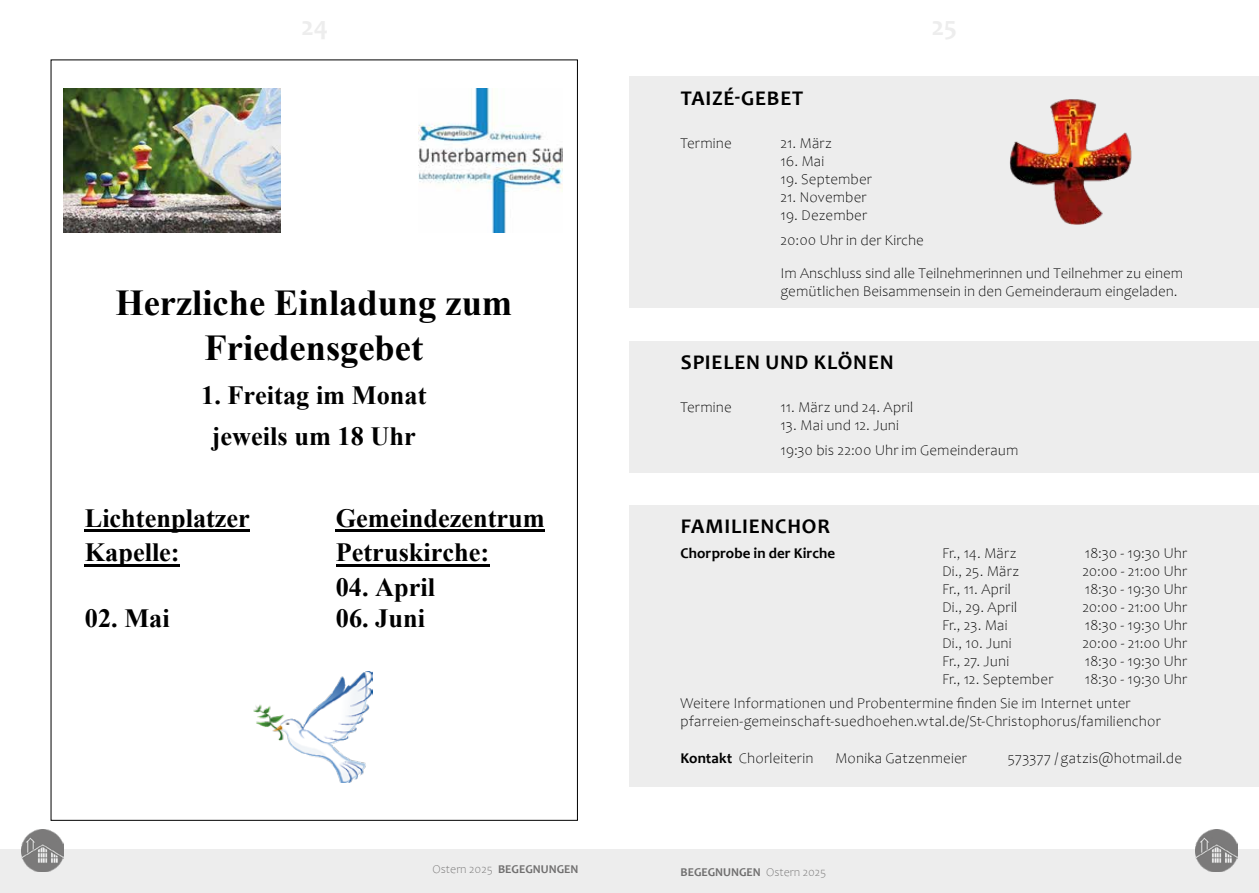
<style>
.page{position:relative;width:1259px;height:893px;background:#fff}
.page>*{position:absolute;margin:0;border:0;box-sizing:border-box;transform-origin:0 0}
.t1{font:700 36.45px/45.2px "Times New Roman";color:#000;text-align:center}
.t2{font:700 26.25px/40.8px "Times New Roman";color:#000;text-align:center}
.t3{font:700 21px "Candara";letter-spacing:.035em;color:#000}
.t4{font:300 15px/18px "Candara";letter-spacing:.005em;color:#000}
.t5{font:700 15px "Candara";letter-spacing:.005em;color:#000}
.t6{font:700 12px "Candara";color:#706f6f}
.s1{font-weight:300}
.s2{font-weight:700}
</style>
<div class="page">
<div style="left:0;top:850px;width:629px;height:43px;background:#ededed"></div>
<div style="left:629px;top:850px;width:630px;height:43px;background:#ededed"></div>
<img style="left:21px;top:829px;width:43px;height:43px">
<img style="left:1195px;top:829px;width:42px;height:43px">
<div style="left:629px;top:505px;width:630px;height:282px;background:#ededed"></div>
<div style="left:629px;top:77px;width:630px;height:231px;background:#ededed"></div>
<img style="left:1009px;top:99px;width:123px;height:125px">
<div style="left:629px;top:341px;width:630px;height:132px;background:#ededed"></div>
<hr style="left:85px;top:529px;width:165px;height:3px;background:#000">
<hr style="left:336px;top:529px;width:209px;height:3px;background:#000">
<hr style="left:85px;top:564px;width:95px;height:3px;background:#000">
<hr style="left:336px;top:564px;width:153px;height:3px;background:#000">
<img style="left:64px;top:88px;width:217px;height:144px">
<img style="left:419px;top:88px;width:144px;height:144px">
<img style="left:254px;top:671px;width:119px;height:112px">
<h1 class="t1" style="left:115px;top:279px;width:398px">Herzliche Einladung zum<br>Friedensgebet</h1>
<h2 class="t2" style="left:201px;top:374px;width:227px">1. Freitag im Monat jeweils um 18 Uhr</h2>
<h2 class="t2" style="left:85px;top:497px;width:167px">Lichtenplatzer</h2>
<h2 class="t2" style="left:336px;top:497px;width:211px">Gemeindezentrum</h2>
<h2 class="t2" style="left:85px;top:531px;width:96px">Kapelle:</h2>
<h2 class="t2" style="left:336px;top:531px;width:155px">Petruskirche:</h2>
<h2 class="t2" style="left:336px;top:566px;width:101px">04. April</h2>
<h2 class="t2" style="left:85px;top:597px;width:86px">02. Mai</h2>
<h2 class="t2" style="left:336px;top:597px;width:91px">06. Juni</h2>
<p class="t6" style="left:433px;top:862px;width:147px"><span class="s1">Ostern 2025</span> BEGEGNUNGEN</p>
<h3 class="t3" style="left:681px;top:85px;width:124px">TAIZÉ-GEBET</h3>
<p class="t4" style="left:680px;top:134px;width:53px">Termine</p>
<p class="t4" style="left:780px;top:134px;width:53px">21. März</p>
<p class="t4" style="left:780px;top:152px;width:45px">16. Mai</p>
<p class="t4" style="left:780px;top:170px;width:93px">19. September</p>
<p class="t4" style="left:780px;top:188px;width:87px">21. November</p>
<p class="t4" style="left:780px;top:202px;width:145px;line-height:25.2px">19. Dezember<br>20:00 Uhr in der Kirche</p>
<p class="t4" style="left:780px;top:263px;width:404px">Im Anschluss sind alle Teilnehmerinnen und Teilnehmer zu einem gemütlichen Beisammensein in den Gemeinderaum eingeladen.</p>
<h3 class="t3" style="left:681px;top:349px;width:214px">SPIELEN UND KLÖNEN</h3>
<p class="t4" style="left:680px;top:398px;width:53px">Termine</p>
<p class="t4" style="left:780px;top:398px;width:134px">11. März und 24. April</p>
<p class="t4" style="left:780px;top:412px;width:239px;line-height:25.2px">13. Mai und 12. Juni<br>19:30 bis 22:00 Uhr im Gemeinderaum</p>
<h3 class="t3" style="left:681px;top:513px;width:150px">FAMILIENCHOR</h3>
<p class="t5" style="left:680px;top:544px;width:156px">Chorprobe in der Kirche</p>
<p class="t4" style="left:942px;top:544px;width:113px">Fr., 14. März<br>Di., 25. März<br>Fr., 11. April<br>Di., 29. April<br>Fr., 23. Mai<br>Di., 10. Juni<br>Fr., 27. Juni<br>Fr., 12. September</p>
<p class="t4" style="left:1082px;top:544px;width:106px;text-align:justify">18:30 - 19:30 Uhr 20:00 - 21:00 Uhr 18:30 - 19:30 Uhr 20:00 - 21:00 Uhr 18:30 - 19:30 Uhr 20:00 - 21:00 Uhr 18:30 - 19:30 Uhr 18:30 - 19:30 Uhr</p>
<p class="t4" style="left:680px;top:694px;width:481px">Weitere Informationen und Probentermine finden Sie im Internet unter pfarreien-gemeinschaft-suedhoehen.wtal.de/St-Christophorus/familienchor</p>
<p class="t4" style="left:680px;top:749px;width:134px"><span class="s2">Kontakt</span> Chorleiterin</p>
<p class="t4" style="left:835px;top:749px;width:133px">Monika Gatzenmeier</p>
<p class="t4" style="left:1007px;top:749px;width:176px">573377 / gatzis@hotmail.de</p>
<p class="t6" style="left:680px;top:864px;width:147px">BEGEGNUNGEN <span class="s1">Ostern 2025</span></p>
</div>
